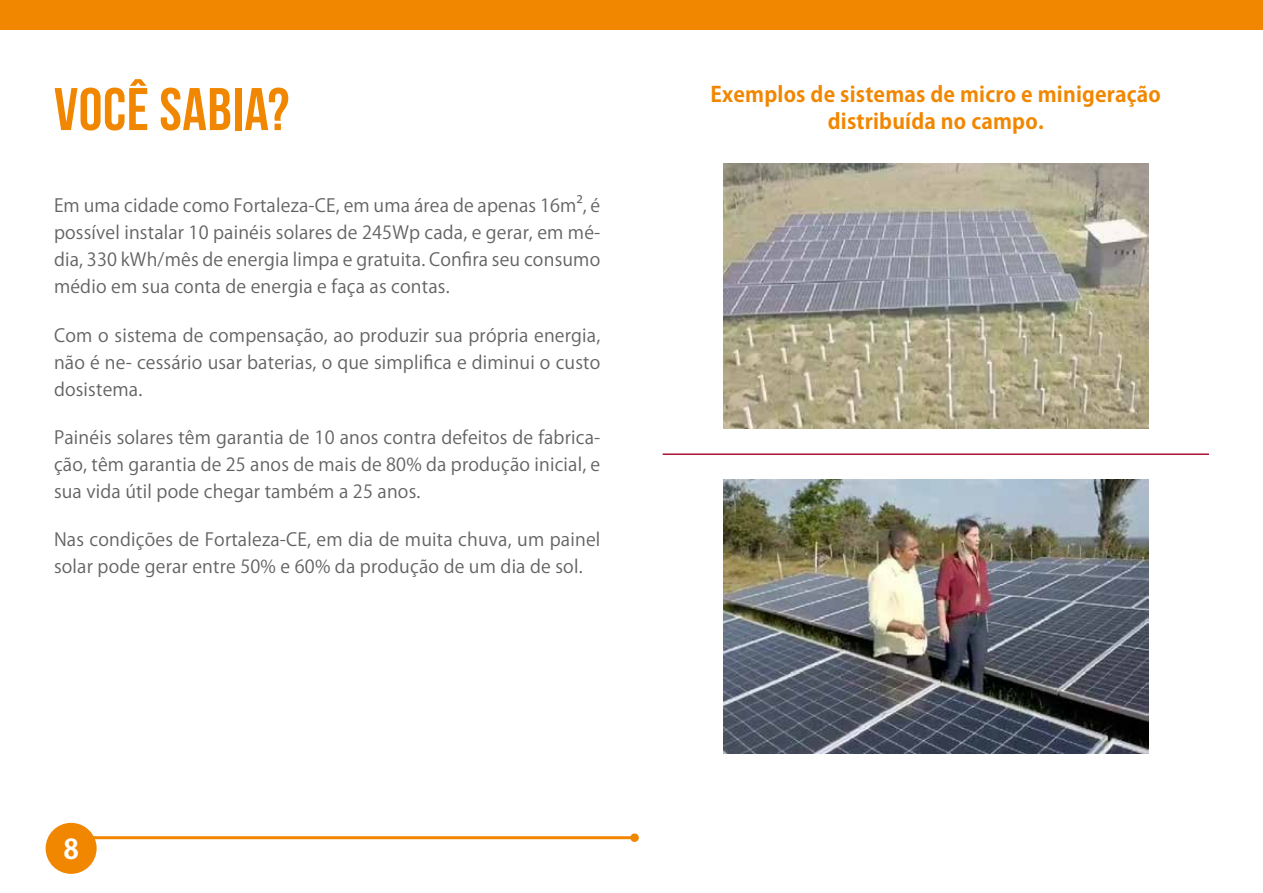
<style>
.page{position:relative;width:1263px;height:893px;background:#fff}
.page>*{position:absolute;margin:0;border:0;box-sizing:border-box;transform-origin:0 0}
.t1{font:700 60px "Bebas Neue";letter-spacing:.01em;color:#f18700}
.t2{font:700 27px "Koz Go Pr 6 N";color:#fff}
.t3{font:700 21px "Koz Go Pr 6 N";letter-spacing:.01em;color:#f18700}
.t4{font:18px/27px "Koz Go Pr 6 N";letter-spacing:.01em;color:#646363;text-align:justify}
</style>
<div class="page">
<div style="left:0;top:0;width:1263px;height:30px;background:#f18700"></div>
<hr style="left:663px;top:453px;width:546px;height:2px;background:#a91634">
<img style="left:723px;top:164px;width:425px;height:265px">
<img style="left:723px;top:480px;width:425px;height:273px">
<hr style="left:1262px;top:0;width:1px;height:30px;background:#b1ac19">
<hr style="left:54px;top:836px;width:580px;height:3px;background:#f18700">
<div style="left:630px;top:833px;width:9px;height:9px;background:#f18700;border-radius:50%"></div>
<div style="left:46px;top:823px;width:51px;height:51px;background:#f18700;border-radius:50%"></div>
<h1 class="t1" style="left:54px;top:76px;width:237px">VOCÊ SABIA?</h1>
<p class="t4" style="left:54px;top:193px;width:548px">Em uma cidade como Fortaleza-CE, em uma área de apenas 16m², é possível instalar 10 painéis solares de 245Wp cada, e gerar, em mé&shy;dia, 330 kWh/mês de energia limpa e gratuita. Confira seu consumo médio em sua conta de energia e faça as contas.</p>
<p class="t4" style="left:54px;top:322px;width:548px">Com o sistema de compensação, ao produzir sua própria energia, não é ne- cessário usar baterias, o que simplifica e diminui o custo dosistema.</p>
<p class="t4" style="left:54px;top:424px;width:548px">Painéis solares têm garantia de 10 anos contra defeitos de fabrica&shy;ção, têm garantia de 25 anos de mais de 80% da produção inicial, e sua vida útil pode chegar também a 25 anos.</p>
<p class="t4" style="left:54px;top:526px;width:548px">Nas condições de Fortaleza-CE, em dia de muita chuva, um painel solar pode gerar entre 50% e 60% da produção de um dia de sol.</p>
<h2 class="t2" style="left:63px;top:834px;width:17px">8</h2>
<p class="t3" style="left:710px;top:82px;width:452px">Exemplos de sistemas de micro e minigeração</p>
<p class="t3" style="left:828px;top:109px;width:217px">distribuída no campo.</p>
</div>
